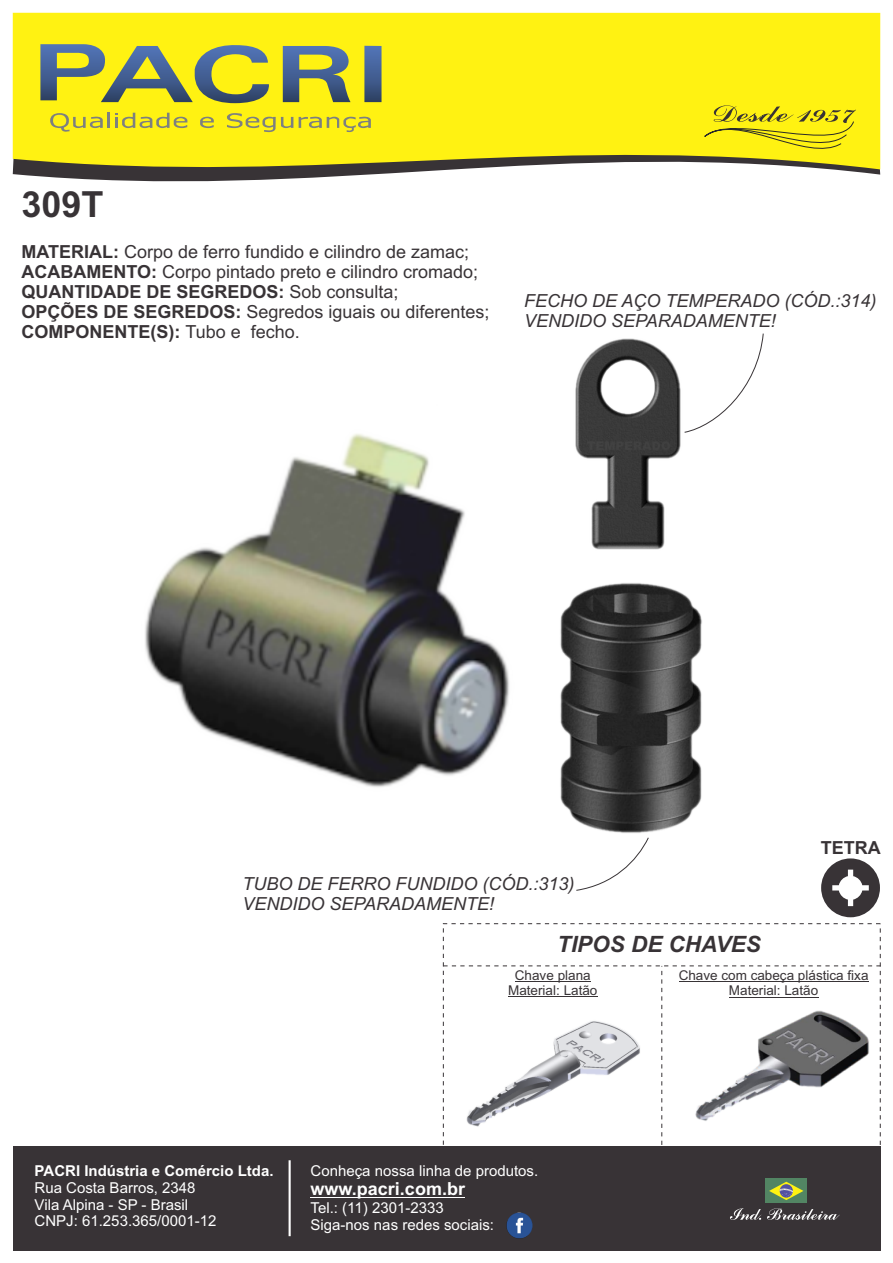
<style>
.page{position:relative;width:893px;height:1263px;background:#fff}
.page>*{position:absolute;margin:0;border:0;box-sizing:border-box;transform-origin:0 0}
.t1{font:700 36px "Arial";color:#383336}
.t2{font:italic 700 22.5px "Arial";color:#383336}
.t3{font:18px/20.1px "Arial";color:#383336}
.t4{font:italic 18px/20.1px "Arial";color:#383336}
.t5{font:700 18px "Arial";color:#fff}
.t6{font:700 18px "Arial";color:#383336}
.t7{font:15px/16.8px "Arial";color:#fff}
.t8{font:700 15px "Arial";color:#fff}
.t9{font:13.5px/15.1px "Arial";color:#383336;text-align:center}
.s1{font-weight:700}
</style>
<div class="page">
<svg style="left:13px;top:13px;width:867px;height:169px;fill:#fff212"></svg>
<svg style="left:689px;top:105px;width:167px;height:59px"></svg>
<svg style="left:40px;top:44px;width:230px;height:59px"></svg>
<svg style="left:283px;top:46px;width:68px;height:56px"></svg>
<div style="left:364px;top:46px;width:18px;height:56px;background:linear-gradient(to bottom,#5478bc,#304569)"></div>
<svg style="left:50px;top:113px;width:137px;height:19px"></svg>
<svg style="left:200px;top:117px;width:14px;height:11px"></svg>
<svg style="left:299px;top:117px;width:72px;height:15px"></svg>
<svg style="left:227px;top:113px;width:66px;height:19px"></svg>
<svg style="left:443px;top:924px;width:438px;height:221px"></svg>
<div style="left:13px;top:1146px;width:867px;height:104px;background:#383336"></div>
<div style="left:765px;top:1179px;width:42px;height:24px;background:#528563"></div>
<svg style="left:769px;top:1182px;width:34px;height:18px"></svg>
<svg style="left:730px;top:1208px;width:110px;height:12px"></svg>
<img style="left:506px;top:1212px;width:27px;height:27px">
<hr style="left:311px;top:1197px;width:154px;height:1px;background:#fff">
<hr style="left:289px;top:1160px;width:2px;height:76px;background:#fff">
<img style="left:634px;top:583px;width:68px;height:250px">
<img style="left:575px;top:338px;width:106px;height:212px">
<svg style="left:684px;top:333px;width:80px;height:100px"></svg>
<svg style="left:576px;top:837px;width:73px;height:54px"></svg>
<svg style="left:821px;top:858px;width:59px;height:59px"></svg>
<img style="left:695px;top:1011px;width:174px;height:110px">
<img style="left:456px;top:1001px;width:196px;height:135px">
<img style="left:145px;top:390px;width:489px;height:443px">
<h1 class="t1" style="left:22px;top:191px;width:84px">309T</h1>
<p class="t3" style="left:21px;top:243px;width:470px"><span class="s1">MATERIAL:</span> Corpo de ferro fundido e cilindro de zamac; <span class="s1">ACABAMENTO:</span> Corpo pintado preto e cilindro cromado; <span class="s1">QUANTIDADE DE SEGREDOS:</span> Sob consulta;<br><span class="s1">OPÇÕES DE SEGREDOS:</span> Segredos iguais ou diferentes; <span class="s1">COMPONENTE(S):</span> Tubo e fecho.</p>
<p class="t4" style="left:524px;top:292px;width:354px">FECHO DE AÇO TEMPERADO (CÓD.:314)<br>VENDIDO SEPARADAMENTE!</p>
<p class="t6" style="left:821px;top:841px;width:61px">TETRA</p>
<p class="t4" style="left:242px;top:875px;width:334px">TUBO DE FERRO FUNDIDO (CÓD.:313)<br>VENDIDO SEPARADAMENTE!</p>
<p class="t2" style="left:557px;top:936px;width:205px">TIPOS DE CHAVES</p>
<p class="t9" style="left:508px;top:968px;width:91px">Chave plana<br>Material: Latão</p>
<p class="t9" style="left:679px;top:969px;width:191px">Chave com cabeça plástica fixa<br>Material: Latão</p>
<p class="t8" style="left:35px;top:1165px;width:240px">PACRI Indústria e Comércio Ltda.</p>
<p class="t7" style="left:35px;top:1180px;width:183px">Rua Costa Barros, 2348<br>Vila Alpina - SP - Brasil<br>CNPJ: 61.253.365/0001-12</p>
<p class="t7" style="left:311px;top:1164px;width:229px">Conheça nossa linha de produtos.</p>
<p class="t5" style="left:311px;top:1182px;width:156px">www.pacri.com.br</p>
<p class="t7" style="left:311px;top:1200px;width:185px">Tel.: (11) 2301-2333<br>Siga-nos nas redes sociais:</p>
</div>
